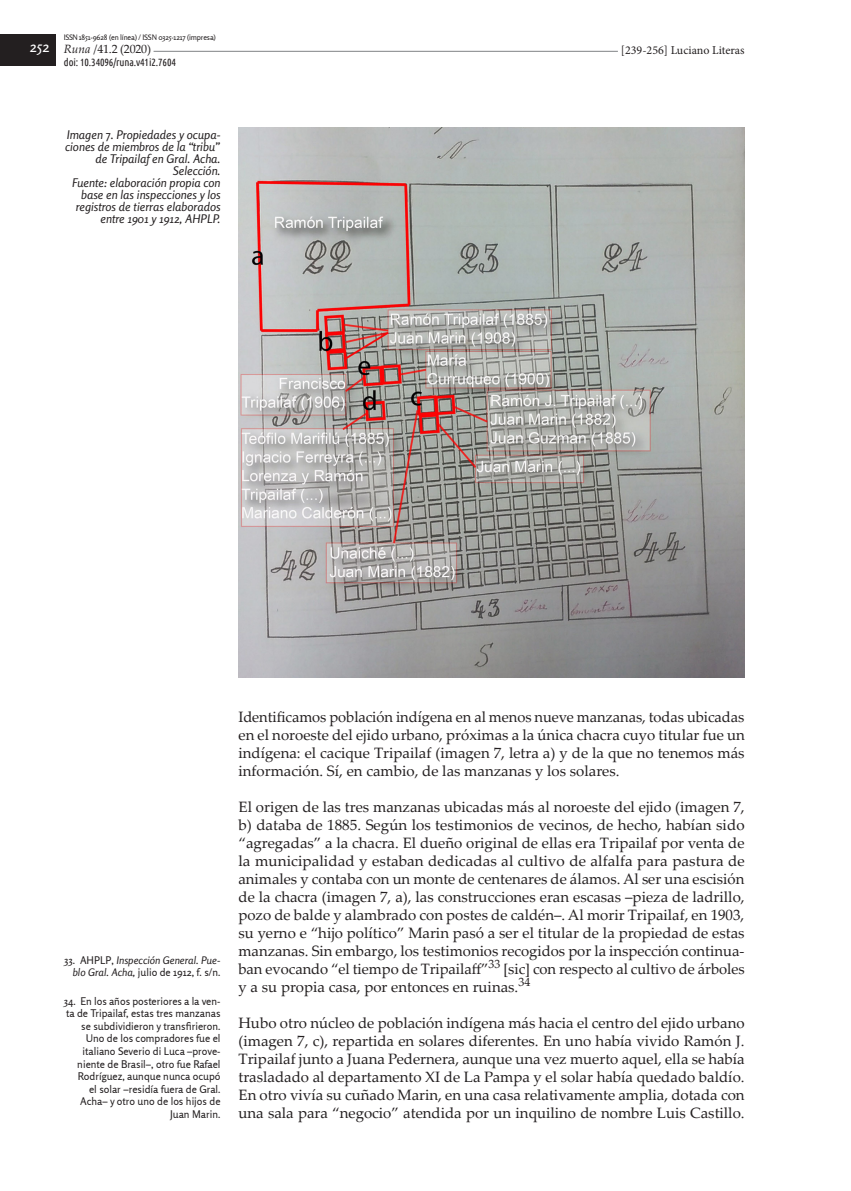
<style>
.page{position:relative;width:851px;height:1191px;background:#fff}
.page>*{position:absolute;margin:0;border:0;box-sizing:border-box;transform-origin:0 0}
.Art____Texto_princip{font:15px/18px "Palatino Linotype";color:#231f20;text-align:justify}
.t1{font:15px "Rosario";color:#fff}
.Img____Epígrafe_infe{font:italic 12px/12px "Rosario";color:#231f20;text-align:right}
.t2{font:12px "Minion Pro";color:#231f20}
.t3{font:12px "Palatino Linotype";letter-spacing:-.02em;color:#231f20}
.t4{font:10.5px/12.6px "Rosario";color:#231f20;text-align:right}
.t5{font:italic 10.5px/12.6px "Rosario";color:#231f20;text-align:right}
.t6{font:10.5px "Ubuntu Condensed";letter-spacing:-.01em;color:#231f20}
.t7{font:7.5px "Rosario";letter-spacing:-.02em;color:#231f20}
.s1{font-style:italic}
.s2{font-style:normal}
</style>
<div class="page">
<hr style="left:109px;top:51px;width:624px;height:1px;background:#808285">
<div style="left:64px;top:43px;width:89px;height:15px;background:#fff"></div>
<div style="left:0;top:34px;width:55px;height:32px;background:#231f20"></div>
<div style="left:617px;top:43px;width:127px;height:15px;background:#fff"></div>
<img style="left:238px;top:128px;width:506px;height:550px">
<p class="t7" style="left:64px;top:33px;width:153px">ISSN 1851-9628 (en línea) / ISSN 0325-1217 (impresa)</p>
<p class="t3" style="left:64px;top:41px;width:89px"><span class="s1">Runa</span> /41.2 (2020)</p>
<p class="t6" style="left:64px;top:56px;width:114px">doi: 10.34096/runa.v41i2.7604</p>
<p class="t1" style="left:30px;top:38px;width:21px">252</p>
<p class="t2" style="left:620px;top:42px;width:125px">[239-256] Luciano Literas</p>
<p class="Img____Epígrafe_infe" style="left:65px;top:129px;width:157px">Imagen 7. Propiedades y ocupa&shy;ciones de miembros de la “tribu” de Tripailaf en Gral. Acha.<br>Selección.<br>Fuente: elaboración propia con base en las inspecciones y los registros de tierras elaborados entre 1901 y 1912, AHPLP.</p>
<p class="t5" style="left:64px;top:953px;width:158px"><span class="s2">33. AHPLP,</span> Inspección General. Pue&shy;blo Gral. Acha, <span class="s2">julio de 1912, f. s/n.</span></p>
<p class="t4" style="left:64px;top:994px;width:158px">34. En los años posteriores a la ven&shy;ta de Tripailaf, estas tres manzanas se subdividieron y transfirieron.<br>Uno de los compradores fue el italiano Severio di Luca –prove&shy;niente de Brasil–, otro fue Rafael<br>Rodríguez, aunque nunca ocupó<br>el solar –residía fuera de Gral.<br>Acha– y otro uno de los hijos de<br>Juan Marin.</p>
<p class="Art____Texto_princip" style="left:238px;top:707px;width:507px">Identificamos población indígena en al menos nueve manzanas, todas ubicadas en el noroeste del ejido urbano, próximas a la única chacra cuyo titular fue un indígena: el cacique Tripailaf (imagen 7, letra a) y de la que no tenemos más información. Sí, en cambio, de las manzanas y los solares.</p>
<p class="Art____Texto_princip" style="left:238px;top:797px;width:508px">El origen de las tres manzanas ubicadas más al noroeste del ejido (imagen 7, b) databa de 1885. Según los testimonios de vecinos, de hecho, habían sido “agregadas” a la chacra. El dueño original de ellas era Tripailaf por venta de la municipalidad y estaban dedicadas al cultivo de alfalfa para pastura de animales y contaba con un monte de centenares de álamos. Al ser una escisión de la chacra (imagen 7, a), las construcciones eran escasas –pieza de ladrillo, pozo de balde y alambrado con postes de caldén–. Al morir Tripailaf, en 1903, su yerno e “hijo político” Marin pasó a ser el titular de la propiedad de estas manzanas. Sin embargo, los testimonios recogidos por la inspección continua&shy;ban evocando “el tiempo de Tripailaff”<sup>33</sup> [sic] con respecto al cultivo de árboles y a su propia casa, por entonces en ruinas.<sup>34</sup></p>
<p class="Art____Texto_princip" style="left:238px;top:1013px;width:507px">Hubo otro núcleo de población indígena más hacia el centro del ejido urbano (imagen 7, c), repartida en solares diferentes. En uno había vivido Ramón J.<br>Tripailaf junto a Juana Pedernera, aunque una vez muerto aquel, ella se había trasladado al departamento XI de La Pampa y el solar había quedado baldío.<br>En otro vivía su cuñado Marin, en una casa relativamente amplia, dotada con una sala para “negocio” atendida por un inquilino de nombre Luis Castillo.</p>
</div>
